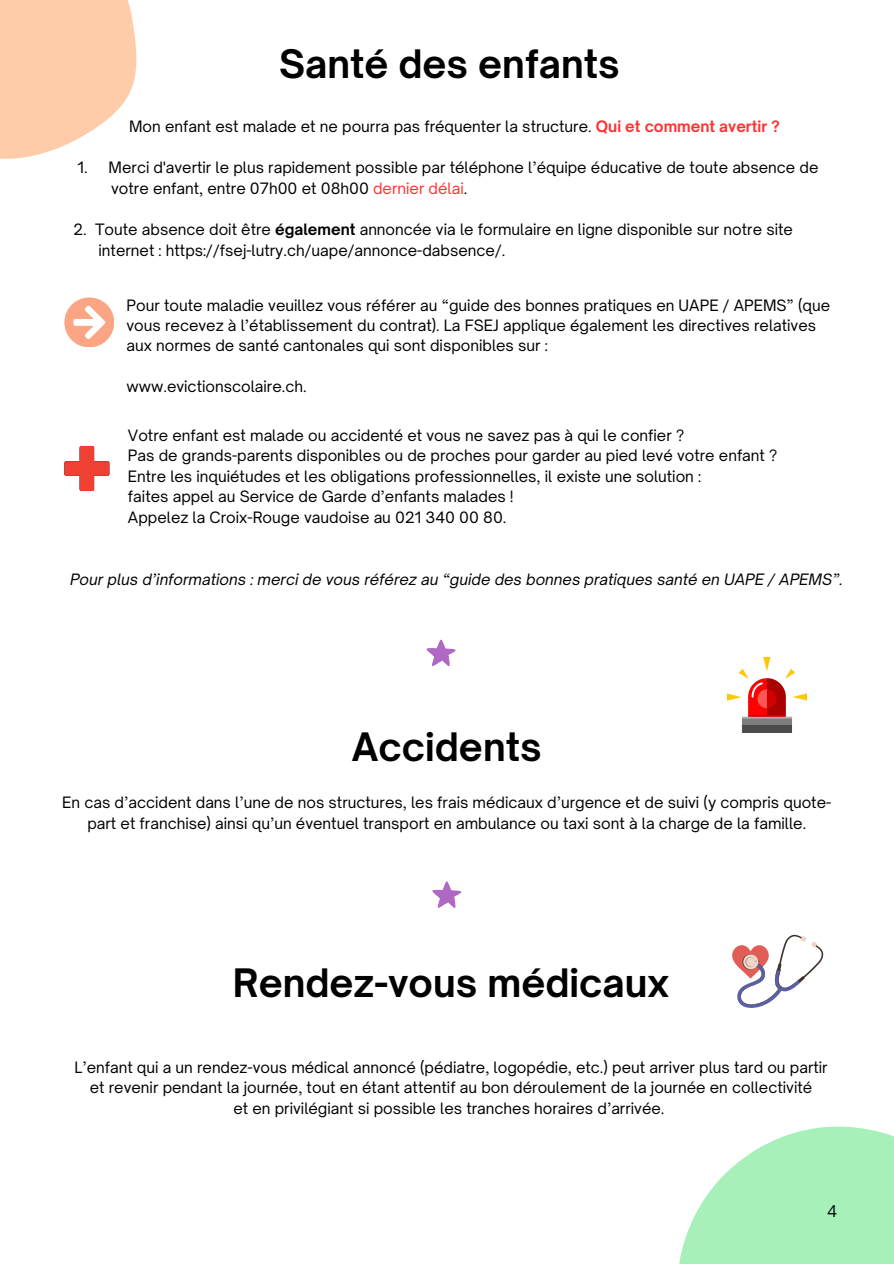
<style>
.page{position:relative;width:894px;height:1264px;background:#fff}
.page>*{position:absolute;margin:0;border:0;box-sizing:border-box;transform-origin:0 0}
.t1{font:700 37.5px "Open Sauce One";color:#000}
.t2{font:16.5px "Open Sans";color:#000}
.t3{font:15px/20.2px "Open Sauce One";color:#000;text-align:center}
.t4{font:italic 15px "Open Sauce One";color:#000}
.s1{font-weight:700;color:#ff3131}
.s2{color:#ff3131}
.s3{font-weight:700}
</style>
<div class="page">
<svg style="left:679px;top:1126px;width:214px;height:137px"></svg>
<svg style="left:0;top:0;width:137px;height:159px;background:#ffd3b6"></svg>
<div style="left:64px;top:297px;width:50px;height:50px;background:#fca584;border-radius:50%"></div>
<svg style="left:73px;top:305px;width:32px;height:34px"></svg>
<svg style="left:732px;top:934px;width:91px;height:73px"></svg>
<svg style="left:426px;top:639px;width:29px;height:27px"></svg>
<svg style="left:432px;top:881px;width:29px;height:27px"></svg>
<img style="left:727px;top:657px;width:79px;height:75px">
<svg style="left:64px;top:446px;width:45px;height:45px"></svg>
<h1 class="t1" style="left:279px;top:40px;width:342px">Santé des enfants</h1>
<p class="t3" style="left:129px;top:116px;width:651px">Mon enfant est malade et ne pourra pas fréquenter la structure. <span class="s1">Qui et comment avertir ?</span></p>
<p class="t3" style="left:78px;top:157px;width:742px">1. Merci d'avertir le plus rapidement possible par téléphone l’équipe éducative de toute absence de</p>
<p class="t3" style="left:111px;top:178px;width:357px">votre enfant, entre 07h00 et 08h00 <span class="s2">dernier délai</span>.</p>
<p class="t3" style="left:73px;top:219px;width:721px">2. Toute absence doit être <span class="s3">également</span> annoncée via le formulaire en ligne disponible sur notre site</p>
<p class="t3" style="left:99px;top:240px;width:408px">internet : https://fsej-lutry.ch/uape/annonce-dabsence/.</p>
<p class="t3" style="left:126px;top:295px;width:705px">Pour toute maladie veuillez vous référer au “guide des bonnes pratiques en UAPE / APEMS” (que</p>
<h1 class="t3" style="left:126px;top:315px;width:691px">vous recevez à l’établissement du contrat). La FSEJ applique également les directives relatives</h1>
<p class="t3" style="left:126px;top:335px;width:423px">aux normes de santé cantonales qui sont disponibles sur :</p>
<p class="t3" style="left:126px;top:376px;width:181px">www.evictionscolaire.ch.</p>
<p class="t3" style="left:128px;top:425px;width:557px">Votre enfant est malade ou accidenté et vous ne savez pas à qui le confier ?</p>
<p class="t3" style="left:128px;top:445px;width:650px">Pas de grands-parents disponibles ou de proches pour garder au pied levé votre enfant ?</p>
<p class="t3" style="left:128px;top:466px;width:574px">Entre les inquiétudes et les obligations professionnelles, il existe une solution :</p>
<p class="t3" style="left:128px;top:486px;width:387px">faites appel au Service de Garde d’enfants malades !</p>
<p class="t3" style="left:128px;top:507px;width:380px">Appelez la Croix-Rouge vaudoise au 021 340 00 80.</p>
<p class="t4" style="left:70px;top:569px;width:774px">Pour plus d’informations : merci de vous référez au “guide des bonnes pratiques santé en UAPE / APEMS”.</p>
<p class="t1" style="left:352px;top:723px;width:191px">Accidents</p>
<p class="t3" style="left:62px;top:792px;width:770px">En cas d’accident dans l’une de nos structures, les frais médicaux d’urgence et de suivi (y compris quote&shy;part et franchise) ainsi qu’un éventuel transport en ambulance ou taxi sont à la charge de la famille.</p>
<p class="t1" style="left:233px;top:959px;width:438px">Rendez-vous médicaux</p>
<p class="t3" style="left:74px;top:1057px;width:754px">L’enfant qui a un rendez-vous médical annoncé (pédiatre, logopédie, etc.) peut arriver plus tard ou partir</p>
<p class="t3" style="left:90px;top:1077px;width:723px">et revenir pendant la journée, tout en étant attentif au bon déroulement de la journée en collectivité</p>
<p class="t3" style="left:233px;top:1097px;width:432px">et en privilégiant si possible les tranches horaires d’arrivée.</p>
<p class="t2" style="left:827px;top:1199px;width:11px">4</p>
</div>
